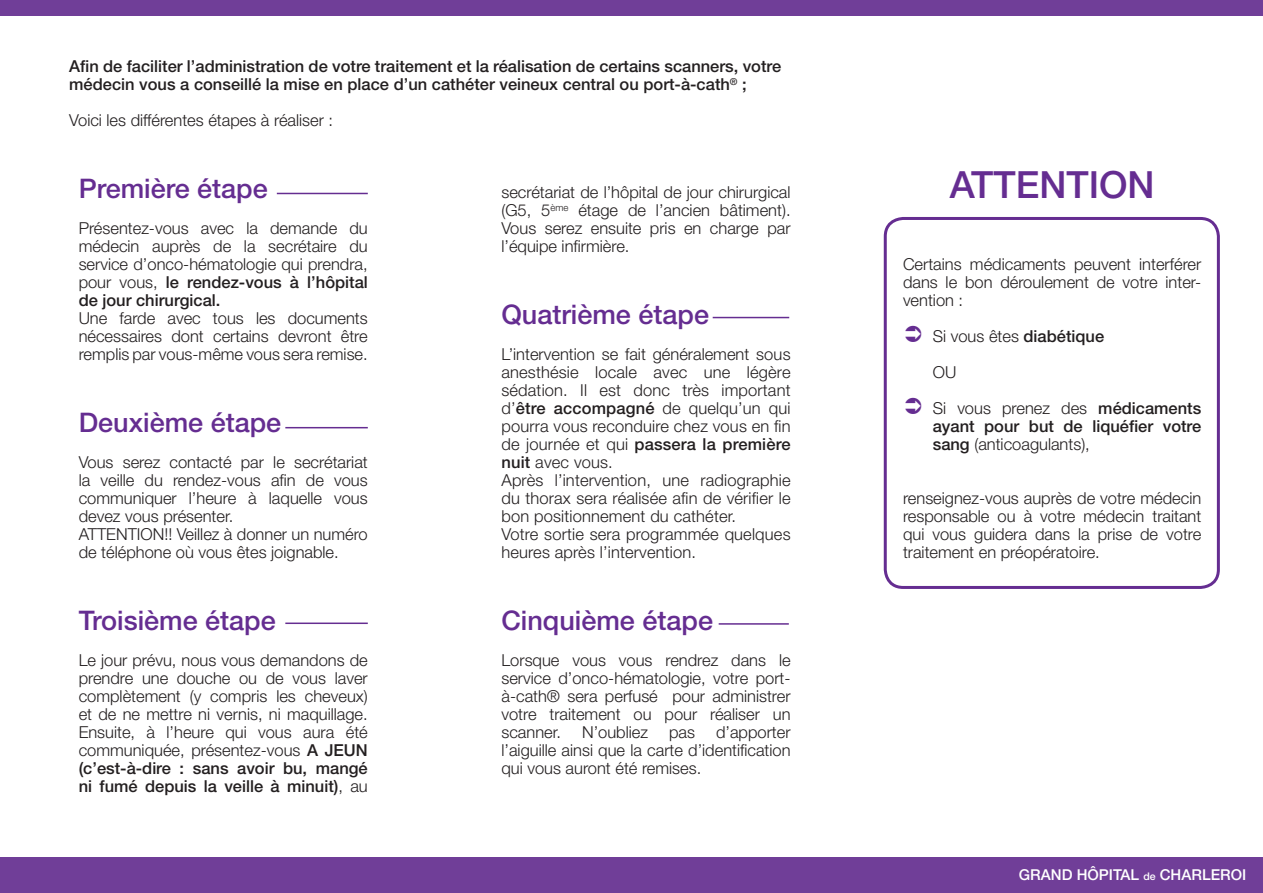
<style>
.page{position:relative;width:1263px;height:893px;background:#fff}
.page>*{position:absolute;margin:0;border:0;box-sizing:border-box;transform-origin:0 0}
.t1{font:500 37.5px "Helvetica Neue LT Std";color:#652d91}
.t2{font:500 27px "Helvetica Neue LT Std";color:#652d91}
.t3{font:300 16.5px/18px "Helvetica Neue LT Std";color:#231f20;text-align:justify}
.t4{font:500 16.5px/18px "Helvetica Neue LT Std";color:#231f20}
.t5{font:500 15px "Helvetica Neue LT Std";color:#fff}
.s1{font-weight:500}
.s2{font-weight:300}
.s3{font-size:10.5px}
</style>
<div class="page">
<div style="left:0;top:858px;width:1263px;height:35px;background:#703e98"></div>
<div style="left:884px;top:217px;width:336px;height:372px;border:3px solid #652d91;border-radius:18px"></div>
<div style="left:0;top:0;width:1263px;height:16px;background:#703e98"></div>
<hr style="left:277px;top:193px;width:91px;height:1px;background:#652d91">
<hr style="left:285px;top:427px;width:83px;height:1px;background:#652d91">
<hr style="left:285px;top:622px;width:83px;height:2px;background:#652d91">
<hr style="left:713px;top:317px;width:76px;height:1px;background:#652d91">
<hr style="left:719px;top:623px;width:70px;height:2px;background:#652d91">
<p class="t4" style="left:69px;top:57px;width:713px">Afin de faciliter l’administration de votre traitement et la réalisation de certains scanners, votre médecin vous a conseillé la mise en place d’un cathéter veineux central ou port-à-cath<sup>®</sup> ;</p>
<p class="t3" style="left:69px;top:111px;width:265px">Voici les différentes étapes à réaliser :</p>
<p class="t2" style="left:79px;top:172px;width:191px">Première étape</p>
<p class="t3" style="left:79px;top:219px;width:291px">Présentez-vous avec la demande du médecin auprès de la secrétaire du service d’onco-hématologie qui prendra, pour vous, <span class="s1">le rendez-vous à l’hôpital de jour chirurgical.</span></p>
<p class="t3" style="left:79px;top:309px;width:291px">Une farde avec tous les documents nécessaires dont certains devront être remplis par vous-même vous sera remise.</p>
<p class="t2" style="left:79px;top:406px;width:204px">Deuxième étape</p>
<p class="t3" style="left:79px;top:453px;width:291px">Vous serez contacté par le secrétariat la veille du rendez-vous afin de vous communiquer l’heure à laquelle vous devez vous présenter.</p>
<p class="t3" style="left:79px;top:525px;width:291px">ATTENTION!! Veillez à donner un numéro de téléphone où vous êtes joignable.</p>
<p class="t2" style="left:79px;top:604px;width:199px">Troisième étape</p>
<p class="t3" style="left:79px;top:651px;width:291px">Le jour prévu, nous vous demandons de prendre une douche ou de vous laver complètement (y compris les cheveux) et de ne mettre ni vernis, ni maquillage.<br>Ensuite, à l’heure qui vous aura été communiquée, présentez-vous <span class="s1">A JEUN (c’est-à-dire : sans avoir bu, mangé ni fumé depuis la veille à minuit)</span>, au</p>
<p class="t3" style="left:501px;top:183px;width:291px">secrétariat de l’hôpital de jour chirurgical (G5, 5<sup>ème</sup> étage de l’ancien bâtiment).<br>Vous serez ensuite pris en charge par l’équipe infirmière.</p>
<p class="t2" style="left:501px;top:298px;width:209px">Quatrième étape</p>
<p class="t3" style="left:501px;top:345px;width:291px">L’intervention se fait généralement sous anesthésie locale avec une légère sédation. Il est donc très important d’<span class="s1">être accompagné</span> de quelqu’un qui pourra vous reconduire chez vous en fin de journée et qui <span class="s1">passera la première nuit</span> avec vous.</p>
<p class="t3" style="left:501px;top:471px;width:291px">Après l’intervention, une radiographie du thorax sera réalisée afin de vérifier le bon positionnement du cathéter.</p>
<p class="t3" style="left:501px;top:525px;width:291px">Votre sortie sera programmée quelques heures après l’intervention.</p>
<p class="t2" style="left:501px;top:604px;width:213px">Cinquième étape</p>
<p class="t3" style="left:501px;top:651px;width:291px">Lorsque vous vous rendrez dans le service d’onco-hématologie, votre port&shy;à-cath® sera perfusé pour administrer votre traitement ou pour réaliser un scanner.</p>
<p class="t3" style="left:501px;top:723px;width:291px;text-indent:215px">d’apporter l’aiguille ainsi que la carte d’identification qui vous auront été remises.</p>
<p class="t3" style="left:582px;top:723px;width:68px">N’oubliez</p>
<p class="t3" style="left:669px;top:723px;width:27px">pas</p>
<p class="t1" style="left:950px;top:162px;width:206px">ATTENTION</p>
<p class="t3" style="left:903px;top:255px;width:300px">Certains médicaments peuvent interférer dans le bon déroulement de votre inter&shy;vention :</p>
<p class="t3" style="left:933px;top:327px;width:173px">Si vous êtes <span class="s1">diabétique</span></p>
<p class="t3" style="left:933px;top:363px;width:25px">OU</p>
<p class="t4" style="left:933px;top:399px;width:270px;text-align:justify"><span class="s2">Si vous prenez des</span> médicaments ayant pour but de liquéfier votre sang <span class="s2">(anticoagulants),</span></p>
<p class="t3" style="left:903px;top:489px;width:300px">renseignez-vous auprès de votre médecin responsable ou à votre médecin traitant qui vous guidera dans la prise de votre traitement en préopératoire.</p>
<p class="t5" style="left:1019px;top:865px;width:229px">GRAND HÔPITAL <span class="s3">de</span> CHARLEROI</p>
</div>
